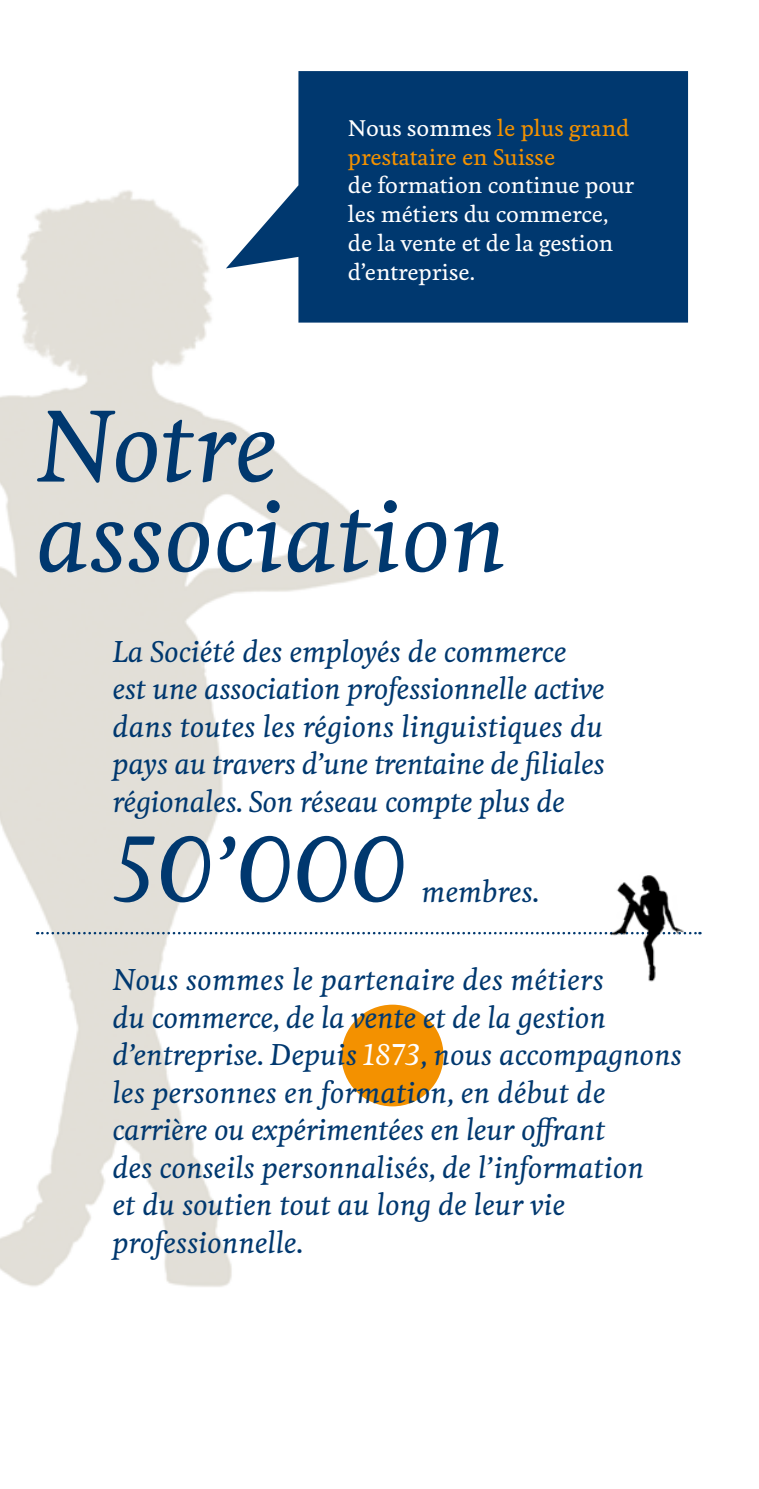
<style>
.page{position:relative;width:759px;height:1489px;background:#fff}
.page>*{position:absolute;margin:0;border:0;box-sizing:border-box;transform-origin:0 0}
.t1{font:italic 500 95px/90px "Feijoa";color:#00386f}
.t2{font:italic 500 87.5px "Feijoa";color:#00386f}
.t3{font:italic 500 28px/37.5px "Feijoa";color:#00386f}
.t4{font:500 21.25px/28.8px "Feijoa";color:#fff}
.t5{font:500 21.25px/28.8px "Feijoa";color:#f39100}
.s1{color:#fff}
</style>
<div class="page">
<img style="left:0;top:190px;width:520px;height:1097px">
<div style="left:341px;top:1004px;width:102px;height:102px;background:#f39100;border-radius:50%"></div>
<svg style="left:37px;top:931px;width:663px;height:3px"></svg>
<img style="left:606px;top:875px;width:80px;height:107px">
<svg style="left:226px;top:71px;width:461px;height:251px;background:#225282"></svg>
<p class="t5" style="left:348px;top:114px;width:283px"><span class="s1">Nous sommes</span> le plus grand prestataire en Suisse</p>
<p class="t4" style="left:348px;top:172px;width:288px">de formation continue pour les métiers du commerce, de la vente et de la gestion d’entreprise.</p>
<h1 class="t1" style="left:36px;top:405px;width:471px">Notre association</h1>
<p class="t3" style="left:112px;top:633px;width:493px">La Société des employés de commerce est une association professionnelle active dans toutes les régions linguistiques du pays au travers d’une trentaine de filiales régionales. Son réseau compte plus de</p>
<h2 class="t2" style="left:112px;top:813px;width:296px">50’000</h2>
<p class="t3" style="left:421px;top:873px;width:118px">membres.</p>
<p class="t3" style="left:112px;top:962px;width:570px">Nous sommes le partenaire des métiers<br>du commerce, de la vente et de la gestion d’entreprise. Depuis <span class="s1">1873</span>, nous accompagnons les personnes en formation, en début de carrière ou expérimentées en leur offrant<br>des conseils personnalisés, de l’information<br>et du soutien tout au long de leur vie professionnelle.</p>
</div>
